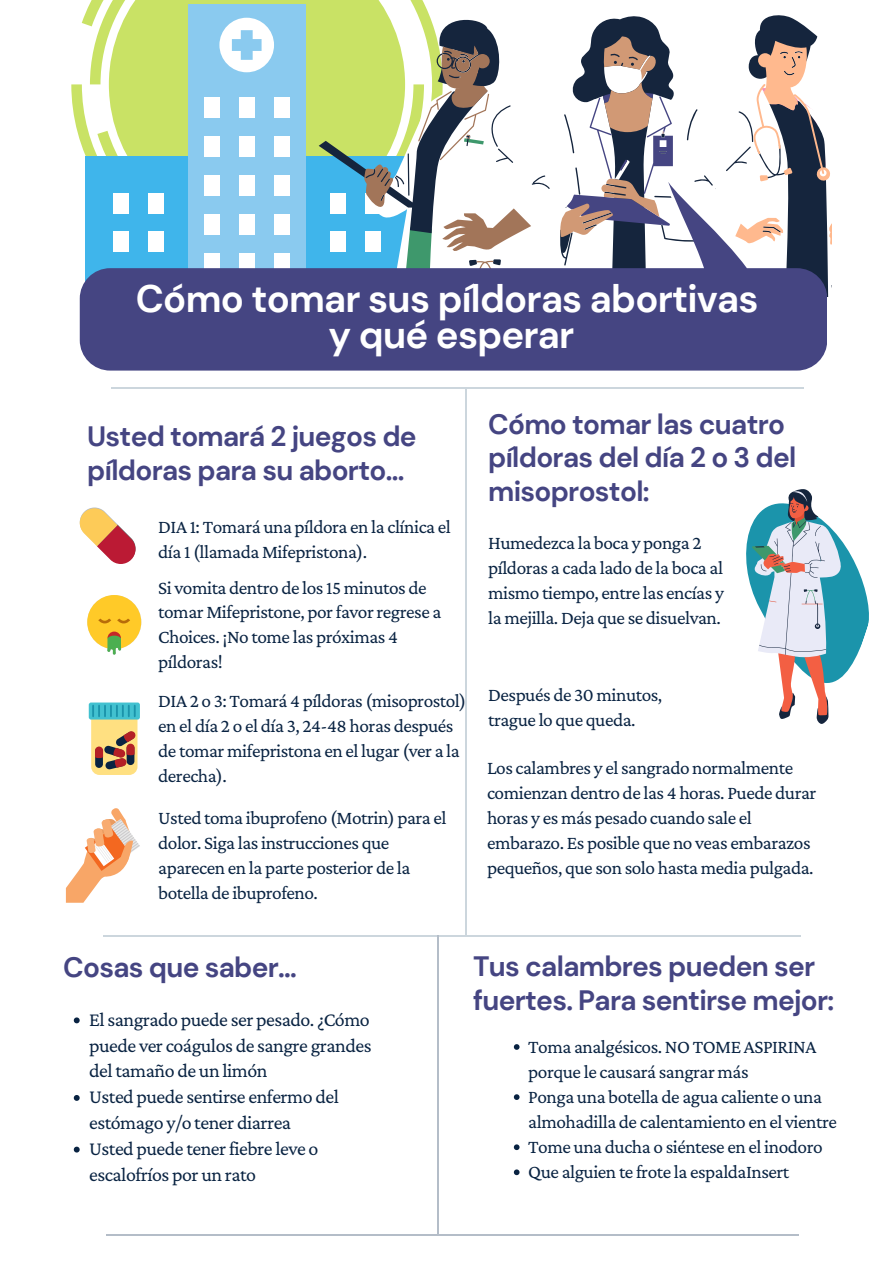
<style>
.page{position:relative;width:893px;height:1263px;background:#fff}
.page>*{position:absolute;margin:0;border:0;box-sizing:border-box;transform-origin:0 0}
.t1{font:700 38.17px/36.2px "DM Sans";letter-spacing:-.02em;color:#fff;text-align:center}
.t2{font:700 27.97px/33.5px "DM Sans";letter-spacing:-.025em;color:#454582}
.t3{font:19.95px/25.8px "Crimson Pro";letter-spacing:-.025em;color:#092342}
.t4{font:19.35px/25px "Crimson Pro";letter-spacing:-.025em;color:#092342}
</style>
<div class="page">
<hr style="left:465px;top:387px;width:1px;height:549px;background:#ccd6dd">
<hr style="left:104px;top:935px;width:696px;height:1px;background:#ccd6dd">
<hr style="left:111px;top:387px;width:692px;height:1px;background:#ccd6dd">
<hr style="left:106px;top:1234px;width:692px;height:1px;background:#b4bdc8">
<hr style="left:437px;top:935px;width:2px;height:301px;background:#b4bdc8">
<svg style="left:66px;top:808px;width:74px;height:95px"></svg>
<svg style="left:80px;top:507px;width:55px;height:57px"></svg>
<svg style="left:87px;top:595px;width:54px;height:60px"></svg>
<div style="left:91px;top:711px;width:46px;height:64px;background:#ffe081;border-radius:8px"></div>
<div style="left:89px;top:702px;width:51px;height:17px;background:#42c1d0;border-radius:2px"></div>
<svg style="left:95px;top:731px;width:41px;height:39px"></svg>
<svg style="left:92px;top:705px;width:44px;height:12px"></svg>
<svg style="left:71px;top:0;width:358px;height:182px;fill:#c9e265"></svg>
<div style="left:86px;top:156px;width:322px;height:133px;background:#3fb5eb"></div>
<div style="left:188px;top:4px;width:118px;height:285px;background:#8acaef"></div>
<div style="left:219px;top:18px;width:55px;height:54px;background:#fff;border-radius:50%"></div>
<svg style="left:232px;top:30px;width:29px;height:30px"></svg>
<div style="left:204px;top:97px;width:15px;height:20px;background:#fff"></div>
<div style="left:239px;top:97px;width:15px;height:20px;background:#fff"></div>
<div style="left:274px;top:97px;width:15px;height:20px;background:#fff"></div>
<div style="left:204px;top:136px;width:15px;height:20px;background:#fff"></div>
<div style="left:239px;top:136px;width:15px;height:20px;background:#fff"></div>
<div style="left:274px;top:136px;width:15px;height:20px;background:#fff"></div>
<div style="left:204px;top:175px;width:15px;height:20px;background:#fff"></div>
<div style="left:239px;top:175px;width:15px;height:20px;background:#fff"></div>
<div style="left:274px;top:175px;width:15px;height:20px;background:#fff"></div>
<svg style="left:319px;top:15px;width:45px;height:162px;background:#b1d370"></svg>
<svg style="left:364px;top:15px;width:468px;height:282px"></svg>
<svg style="left:80px;top:182px;width:747px;height:189px;fill:#454582"></svg>
<svg style="left:514px;top:1044px;width:5px;height:6px"></svg>
<svg style="left:514px;top:1094px;width:5px;height:6px"></svg>
<svg style="left:514px;top:1144px;width:5px;height:6px"></svg>
<svg style="left:514px;top:1169px;width:5px;height:6px"></svg>
<svg style="left:74px;top:1017px;width:6px;height:6px"></svg>
<svg style="left:74px;top:1095px;width:6px;height:6px"></svg>
<svg style="left:74px;top:1147px;width:6px;height:5px"></svg>
<svg style="left:746px;top:489px;width:123px;height:235px"></svg>
<h1 class="t1" style="left:136px;top:280px;width:624px">Cómo tomar sus píldoras abortivas y qué esperar</h1>
<h2 class="t2" style="left:87px;top:420px;width:331px">Usted tomará 2 juegos de píldoras para su aborto...</h2>
<p class="t4" style="left:158px;top:514px;width:294px">DIA 1: Tomará una píldora en la clínica el día 1 (llamada Mifepristona).</p>
<p class="t4" style="left:158px;top:574px;width:285px">Si vomita dentro de los 15 minutos de tomar Mifepristone, por favor regrese a<br>Choices. ¡No tome las próximas 4 píldoras!</p>
<p class="t4" style="left:158px;top:688px;width:309px">DIA 2 o 3: Tomará 4 píldoras (misoprostol) en el día 2 o el día 3, 24-48 horas después de tomar mifepristona en el lugar (ver a la derecha).</p>
<p class="t4" style="left:158px;top:805px;width:290px">Usted toma ibuprofeno (Motrin) para el dolor. Siga las instrucciones que aparecen en la parte posterior de la botella de ibuprofeno.</p>
<h2 class="t2" style="left:488px;top:407px;width:310px">Cómo tomar las cuatro píldoras del día 2 o 3 del misoprostol:</h2>
<p class="t4" style="left:488px;top:530px;width:237px">Humedezca la boca y ponga 2 píldoras a cada lado de la boca al mismo tiempo, entre las encías y la mejilla. Deja que se disuelvan.</p>
<p class="t4" style="left:488px;top:682px;width:176px">Después de 30 minutos, trague lo que queda.</p>
<p class="t4" style="left:487px;top:754px;width:331px">Los calambres y el sangrado normalmente comienzan dentro de las 4 horas. Puede durar horas y es más pesado cuando sale el embarazo. Es posible que no veas embarazos pequeños, que son solo hasta media pulgada.</p>
<h2 class="t2" style="left:63px;top:950px;width:235px">Cosas que saber...</h2>
<p class="t3" style="left:89px;top:1006px;width:284px">El sangrado puede ser pesado. ¿Cómo puede ver coágulos de sangre grandes del tamaño de un limón<br>Usted puede sentirse enfermo del estómago y/o tener diarrea<br>Usted puede tener fiebre leve o escalofríos por un rato</p>
<h2 class="t2" style="left:473px;top:950px;width:363px;line-height:33.2px">Tus calambres pueden ser fuertes. Para sentirse mejor:</h2>
<p class="t4" style="left:528px;top:1033px;width:310px">Toma analgésicos. NO TOME ASPIRINA porque le causará sangrar más<br>Ponga una botella de agua caliente o una almohadilla de calentamiento en el vientre Tome una ducha o siéntese en el inodoro Que alguien te frote la espaldaInsert</p>
</div>
